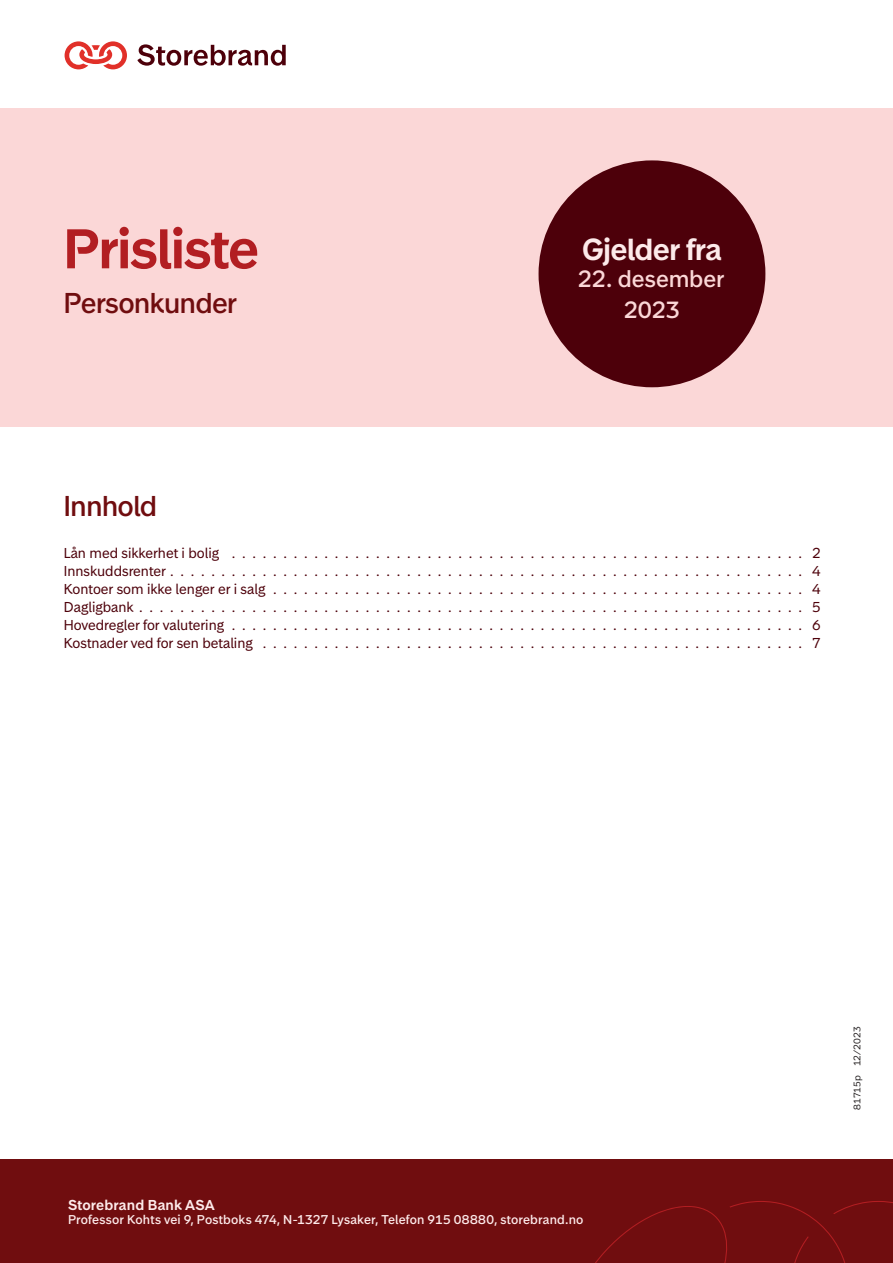
<style>
.page{position:relative;width:893px;height:1263px;background:#fff}
.page>*{position:absolute;margin:0;border:0;box-sizing:border-box;transform-origin:0 0}
.t1{font:600 52.5px "Storebrand Display";letter-spacing:-.005em;color:#b21e22}
.t2{font:600 28.65px "Storebrand Display";letter-spacing:-.005em;color:#fdeaea}
.t3{font:500 27px "Storebrand Display";letter-spacing:-.01em;color:#700d0f}
.t4{font:500 22.05px/30.3px "Storebrand Text";letter-spacing:-.005em;color:#fbd7d7;text-align:center}
.t5{font:13.5px/18px "Storebrand Text";color:#4d000a;text-align:justify}
.t6{font:600 13.5px "Storebrand Text";letter-spacing:.01em;color:#fdeaea}
.t7{font:500 12px "Storebrand Text";letter-spacing:.015em;color:#fdeaea}
.t8{font:9px "Storebrand Text";color:#231f20}
</style>
<div class="page">
<div style="left:0;top:108px;width:893px;height:318px;background:#fbd7d7"></div>
<div style="left:539px;top:160px;width:226px;height:227px;background:#4d000a;border-radius:50%"></div>
<div style="left:0;top:1159px;width:893px;height:104px;background:#700d0f"></div>
<svg style="left:137px;top:44px;width:149px;height:22px"></svg>
<svg style="left:65px;top:41px;width:62px;height:28px"></svg>
<svg style="left:595px;top:1201px;width:298px;height:62px"></svg>
<h1 class="t1" style="left:64px;top:214px;width:196px">Prisliste</h1>
<h3 class="t3" style="left:64px;top:286px;width:174px">Personkunder</h3>
<h3 class="t3" style="left:64px;top:489px;width:95px">Innhold</h3>
<h2 class="t2" style="left:582px;top:231px;width:141px">Gjelder fra</h2>
<h3 class="t4" style="left:578px;top:264px;width:148px">22. desember<br>2023</h3>
<p class="t5" style="left:64px;top:544px;width:157px">Lån med sikkerhet i bolig</p>
<p class="t5" style="left:64px;top:544px;width:758px;text-indent:748px">2<br>Innskuddsrenter . . . . . . . . . . . . . . . . . . . . . . . . . . . . . . . . . . . . . . . . . . . . . . . . . . . . . . . . . . . . . . 4<br>Kontoer som ikke lenger er i salg</p>
<p class="t5" style="left:64px;top:580px;width:758px;text-indent:748px">4<br>Dagligbank . . . . . . . . . . . . . . . . . . . . . . . . . . . . . . . . . . . . . . . . . . . . . . . . . . . . . . . . . . . . . . . . . 5<br>Hovedregler for valutering</p>
<p class="t5" style="left:812px;top:616px;width:10px">6</p>
<p class="t5" style="left:64px;top:634px;width:191px">Kostnader ved for sen betaling</p>
<p class="t5" style="left:812px;top:634px;width:10px">7</p>
<p class="t6" style="left:68px;top:1195px;width:148px">Storebrand Bank ASA</p>
<p class="t7" style="left:68px;top:1211px;width:517px">Professor Kohts vei 9, Postboks 474, N-1327 Lysaker, Telefon 915 08880, storebrand.no</p>
<p class="t8" style="left:851px;top:1110px;width:85px;rotate:-90deg">81715p 12/2023</p>
</div>
